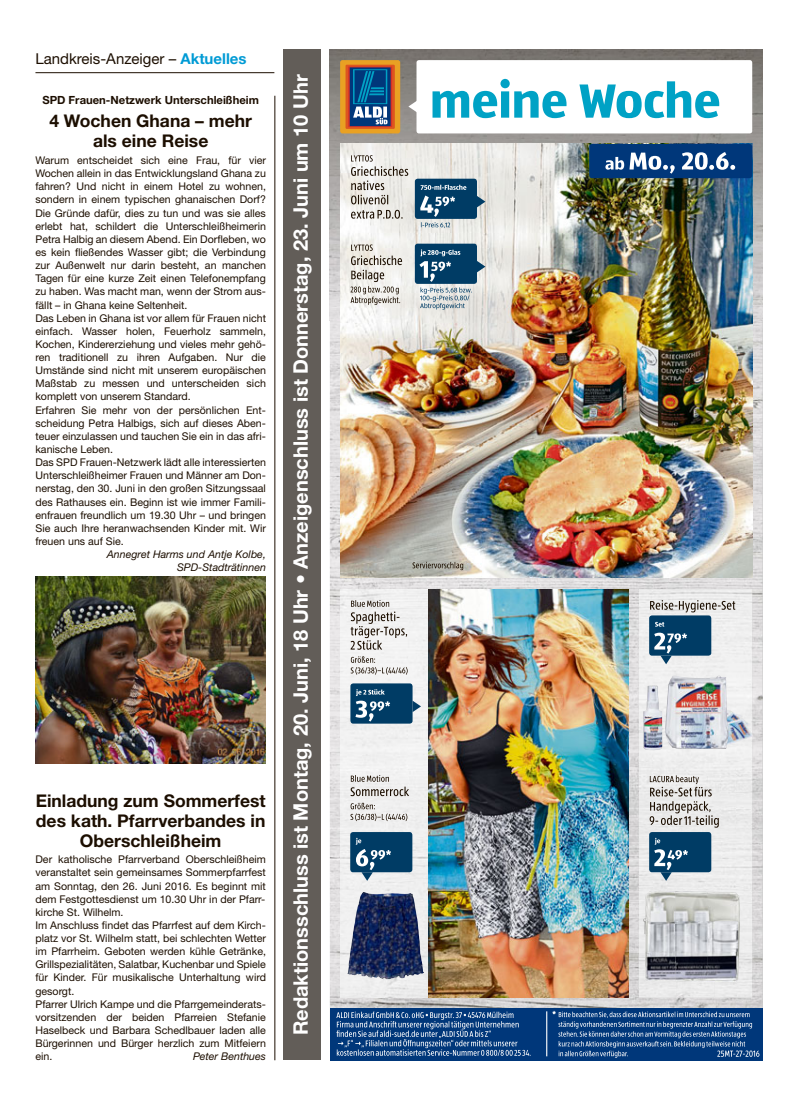
<style>
.page{position:relative;width:798px;height:1117px;background:#fff}
.page>*{position:absolute;margin:0;border:0;box-sizing:border-box;transform-origin:0 0}
.t1{font:700 20px "Helvetica Neue";color:#fff}
.t2{font:700 17.5px/20px "Helvetica Neue";color:#1c0e00;text-align:center}
.t3{font:15px "Helvetica Neue";color:#1c0e00}
.t4{font:700 11.25px "Helvetica Neue";color:#1c0e00}
.t5{font:10.62px/13.1px "Helvetica Neue";color:#1c0e00}
.t6{font:italic 10.62px/13.1px "Helvetica Neue";color:#1c0e00;text-align:right}
.s1{font-weight:700;color:#009bd5}
</style>
<div class="page">
<hr style="left:274px;top:96px;width:1px;height:963px;background:#1c0e00">
<hr style="left:35px;top:72px;width:239px;height:1px;background:#1c0e00">
<img style="left:330px;top:320px;width:432px;height:687px">
<img style="left:330px;top:50px;width:432px;height:270px">
<div style="left:330px;top:1007px;width:432px;height:52px;background:#00377a"></div>
<svg style="left:336px;top:1011px;width:194px;height:44px"></svg>
<hr style="left:546px;top:1011px;width:1px;height:45px;background:#fff">
<svg style="left:552px;top:1010px;width:207px;height:47px"></svg>
<div style="left:340px;top:60px;width:60px;height:73px;background:#e9a123;border-radius:2px"></div>
<div style="left:345px;top:65px;width:49px;height:64px;background:#dd561f"></div>
<div style="left:348px;top:66px;width:44px;height:61px;background:#543459"></div>
<div style="left:349px;top:67px;width:41px;height:59px;background:#00377a"></div>
<svg style="left:353px;top:69px;width:34px;height:55px"></svg>
<div style="left:416px;top:60px;width:336px;height:73px;background:#fff;border-radius:2px"></div>
<svg style="left:408px;top:96px;width:9px;height:21px"></svg>
<svg style="left:432px;top:79px;width:287px;height:39px"></svg>
<img style="left:340px;top:144px;width:411px;height:433px">
<svg style="left:350px;top:244px;width:52px;height:61px"></svg>
<div style="left:414px;top:243px;width:63px;height:41px;background:#003c65;border-radius:3px"></div>
<svg style="left:419px;top:249px;width:66px;height:60px"></svg>
<svg style="left:351px;top:155px;width:57px;height:49px"></svg>
<svg style="left:351px;top:210px;width:51px;height:9px"></svg>
<div style="left:414px;top:179px;width:63px;height:40px;background:#003c65;border-radius:3px"></div>
<svg style="left:420px;top:185px;width:46px;height:43px"></svg>
<svg style="left:477px;top:196px;width:8px;height:11px"></svg>
<svg style="left:412px;top:561px;width:51px;height:9px"></svg>
<img style="left:340px;top:589px;width:288px;height:408px">
<svg style="left:350px;top:600px;width:57px;height:49px"></svg>
<svg style="left:350px;top:656px;width:57px;height:18px"></svg>
<svg style="left:350px;top:774px;width:59px;height:22px"></svg>
<svg style="left:350px;top:802px;width:57px;height:19px"></svg>
<div style="left:350px;top:683px;width:62px;height:40px;background:#003c65;border-radius:3px"></div>
<svg style="left:355px;top:689px;width:35px;height:32px"></svg>
<svg style="left:412px;top:700px;width:9px;height:12px"></svg>
<div style="left:589px;top:144px;width:162px;height:34px;background:#00377a;border-radius:3px"></div>
<svg style="left:605px;top:152px;width:130px;height:22px"></svg>
<div style="left:638px;top:589px;width:113px;height:314px;background:#ededed"></div>
<img style="left:638px;top:903px;width:38px;height:94px">
<img style="left:714px;top:903px;width:37px;height:94px">
<img style="left:676px;top:981px;width:38px;height:16px">
<img style="left:643px;top:685px;width:19px;height:65px">
<img style="left:728px;top:709px;width:25px;height:39px">
<img style="left:665px;top:675px;width:63px;height:73px">
<img style="left:643px;top:891px;width:96px;height:30px">
<img style="left:643px;top:921px;width:64px;height:30px">
<img style="left:738px;top:921px;width:1px;height:30px">
<img style="left:644px;top:951px;width:94px;height:30px">
<svg style="left:649px;top:600px;width:86px;height:12px"></svg>
<svg style="left:649px;top:775px;width:69px;height:52px;background:#c4c1bf"></svg>
<div style="left:350px;top:831px;width:62px;height:41px;background:#003c65;border-radius:3px"></div>
<svg style="left:355px;top:837px;width:36px;height:43px"></svg>
<img style="left:347px;top:891px;width:58px;height:88px">
<div style="left:649px;top:615px;width:62px;height:40px;background:#003c65;border-radius:3px"></div>
<svg style="left:655px;top:621px;width:9px;height:5px"></svg>
<svg style="left:654px;top:632px;width:32px;height:32px"></svg>
<div style="left:649px;top:831px;width:62px;height:41px;background:#003c65;border-radius:3px"></div>
<svg style="left:654px;top:837px;width:33px;height:43px"></svg>
<img style="left:35px;top:577px;width:231px;height:185px">
<div style="left:283px;top:50px;width:38px;height:1009px;background:#625d58"></div>
<h3 class="t3" style="left:35px;top:53px;width:212px">Landkreis-Anzeiger – <span class="s1">Aktuelles</span></h3>
<p class="t4" style="left:42px;top:96px;width:218px">SPD Frauen-Netzwerk Unterschleißheim</p>
<h2 class="t2" style="left:49px;top:113px;width:204px">4 Wochen Ghana – mehr als eine Reise</h2>
<p class="t5" style="left:35px;top:155px;width:232px">Warum entscheidet sich eine Frau, für vier Wochen allein in das Entwicklungsland Ghana zu fahren? Und nicht in einem Hotel zu wohnen, sondern in einem typischen ghanaischen Dorf?<br>Die Gründe dafür, dies zu tun und was sie alles erlebt hat, schildert die Unterschleißheimerin Petra Halbig an diesem Abend. Ein Dorfleben, wo es kein fließendes Wasser gibt; die Verbindung zur Außenwelt nur darin besteht, an manchen Tagen für eine kurze Zeit einen Telefonempfang zu haben. Was macht man, wenn der Strom aus&shy;fällt – in Ghana keine Seltenheit.<br>Das Leben in Ghana ist vor allem für Frauen nicht einfach. Wasser holen, Feuerholz sammeln, Kochen, Kindererziehung und vieles mehr gehö&shy;ren traditionell zu ihren Aufgaben. Nur die Umstände sind nicht mit unserem europäischen Maßstab zu messen und unterscheiden sich komplett von unserem Standard.<br>Erfahren Sie mehr von der persönlichen Ent&shy;scheidung Petra Halbigs, sich auf dieses Aben&shy;teuer einzulassen und tauchen Sie ein in das afri&shy;kanische Leben.<br>Das SPD Frauen-Netzwerk lädt alle interessierten Unterschleißheimer Frauen und Männer am Don&shy;nerstag, den 30. Juni in den großen Sitzungssaal des Rathauses ein. Beginn ist wie immer Famili&shy;enfrauen freundlich um 19.30 Uhr – und bringen Sie auch Ihre heranwachsenden Kinder mit. Wir freuen uns auf Sie.</p>
<p class="t6" style="left:107px;top:548px;width:161px">Annegret Harms und Antje Kolbe,<br>SPD-Stadträtinnen</p>
<h2 class="t2" style="left:36px;top:791px;width:231px">Einladung zum Sommerfest des kath. Pfarrverbandes in<br>Oberschleißheim</h2>
<p class="t5" style="left:35px;top:853px;width:232px">Der katholische Pfarrverband Oberschleißheim veranstaltet sein gemeinsames Sommerpfarrfest am Sonntag, den 26. Juni 2016. Es beginnt mit dem Festgottesdienst um 10.30 Uhr in der Pfarr&shy;kirche St. Wilhelm.<br>Im Anschluss findet das Pfarrfest auf dem Kirch&shy;platz vor St. Wilhelm statt, bei schlechten Wetter im Pfarrheim. Geboten werden kühle Getränke, Grillspezialitäten, Salatbar, Kuchenbar und Spiele für Kinder. Für musikalische Unterhaltung wird gesorgt.<br>Pfarrer Ulrich Kampe und die Pfarrgemeinderats&shy;vorsitzenden der beiden Pfarreien Stefanie Haselbeck und Barbara Schedlbauer laden alle Bürgerinnen und Bürger herzlich zum Mitfeiern ein.</p>
<p class="t6" style="left:193px;top:1050px;width:74px">Peter Benthues</p>
<h1 class="t1" style="left:293px;top:1034px;width:961px;rotate:-90deg">Redaktionsschluss ist Montag, 20. Juni, 18 Uhr • Anzeigenschluss ist Donnerstag, 23. Juni um 10 Uhr</h1>
</div>
